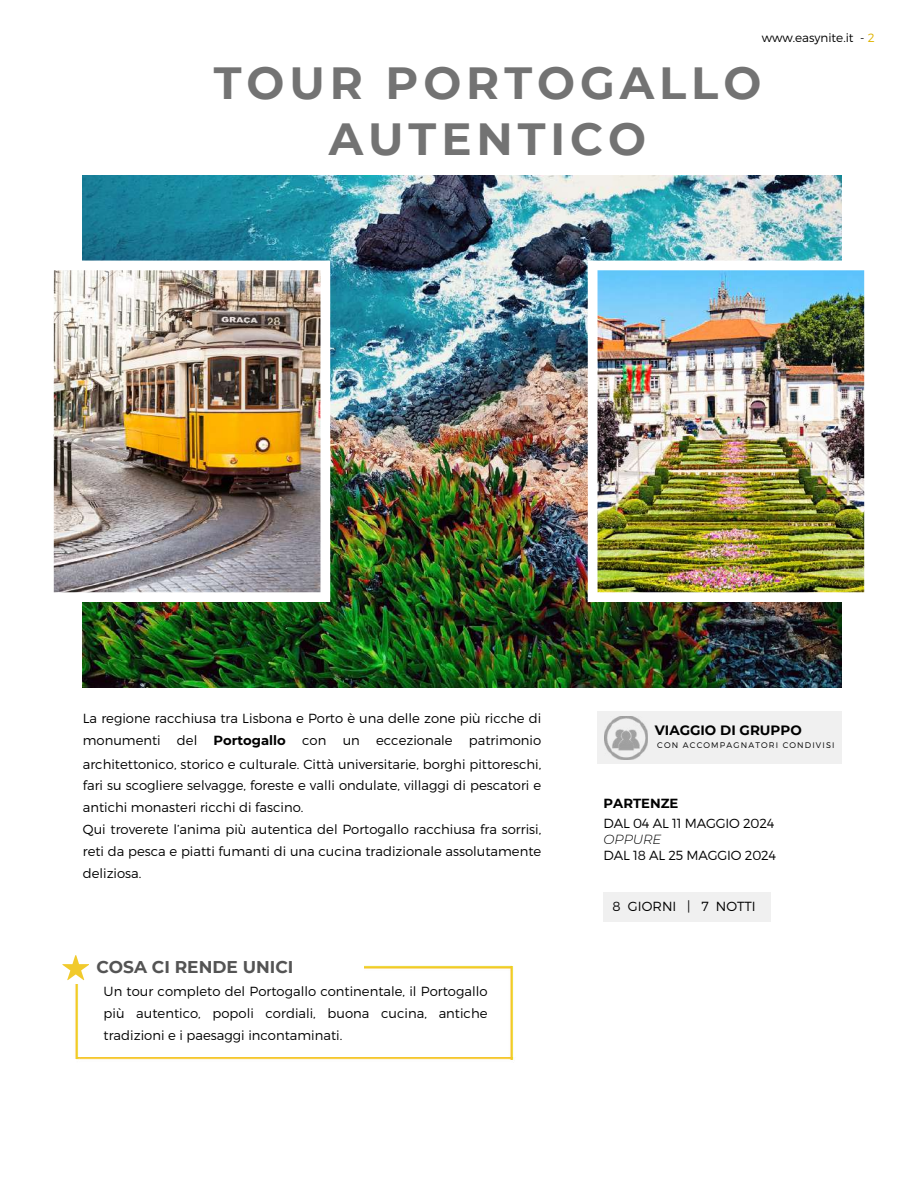
<style>
.page{position:relative;width:918px;height:1188px;background:#fff}
.page>*{position:absolute;margin:0;border:0;box-sizing:border-box;transform-origin:0 0}
.t1{font:700 45px/55.2px "Montserrat";letter-spacing:.11em;color:#737373;text-align:center}
.t2{font:700 16.95px "Montserrat";color:#545454}
.t3{font:700 13.5px "Montserrat";color:#000}
.t4{font:300 13.2px/22.2px "Montserrat";color:#000}
.t5{font:700 13.2px "Montserrat";color:#000}
.t6{font:italic 300 13.2px "Montserrat";letter-spacing:-.015em;color:#000}
.t7{font:300 12px "Montserrat";color:#000}
.t8{font:300 8.1px "Montserrat";letter-spacing:.14em;color:#000}
.s1{color:#dfb300}
.s2{font-weight:700}
</style>
<div class="page">
<img style="left:83px;top:176px;width:758px;height:511px">
<img style="left:53px;top:261px;width:277px;height:341px">
<img style="left:588px;top:261px;width:277px;height:341px">
<img style="left:75px;top:984px;width:3px;height:73px">
<img style="left:75px;top:1057px;width:360px;height:3px">
<img style="left:435px;top:967px;width:79px;height:93px">
<svg style="left:62px;top:955px;width:27px;height:25px"></svg>
<img style="left:365px;top:965px;width:147px;height:18px">
<div style="left:597px;top:711px;width:244px;height:53px;background:#f0f0f0"></div>
<img style="left:604px;top:716px;width:44px;height:43px">
<div style="left:604px;top:892px;width:167px;height:29px;background:#f0f0f0"></div>
<p class="t7" style="left:762px;top:29px;width:115px">www.easynite.it - <span class="s1">2</span></p>
<h1 class="t1" style="left:214px;top:56px;width:549px">TOUR PORTOGALLO<br>AUTENTICO</h1>
<p class="t4" style="left:83px;top:707px;width:460px">La regione racchiusa tra Lisbona e Porto è una delle zone più ricche di monumenti del <span class="s2">Portogallo</span> con un eccezionale patrimonio architettonico, storico e culturale. Città universitarie, borghi pittoreschi, fari su scogliere selvagge, foreste e valli ondulate, villaggi di pescatori e antichi monasteri ricchi di fascino.<br>Qui troverete l’anima più autentica del Portogallo racchiusa fra sorrisi, reti da pesca e piatti fumanti di una cucina tradizionale assolutamente deliziosa.</p>
<p class="t2" style="left:96px;top:957px;width:199px">COSA CI RENDE UNICI</p>
<p class="t4" style="left:104px;top:979px;width:385px;text-align:justify">Un tour completo del Portogallo continentale, il Portogallo più autentico, popoli cordiali, buona cucina, antiche tradizioni e i paesaggi incontaminati.</p>
<p class="t3" style="left:655px;top:722px;width:148px">VIAGGIO DI GRUPPO</p>
<p class="t8" style="left:657px;top:740px;width:179px">CON ACCOMPAGNATORI CONDIVISI</p>
<p class="t5" style="left:604px;top:796px;width:76px">PARTENZE</p>
<p class="t4" style="left:604px;top:812px;width:172px">DAL 04 AL 11 MAGGIO 2024</p>
<p class="t6" style="left:604px;top:831px;width:59px">OPPURE</p>
<p class="t4" style="left:604px;top:844px;width:174px">DAL 18 AL 25 MAGGIO 2024</p>
<p class="t4" style="left:613px;top:895px;width:145px">8 GIORNI | 7 NOTTI</p>
</div>
